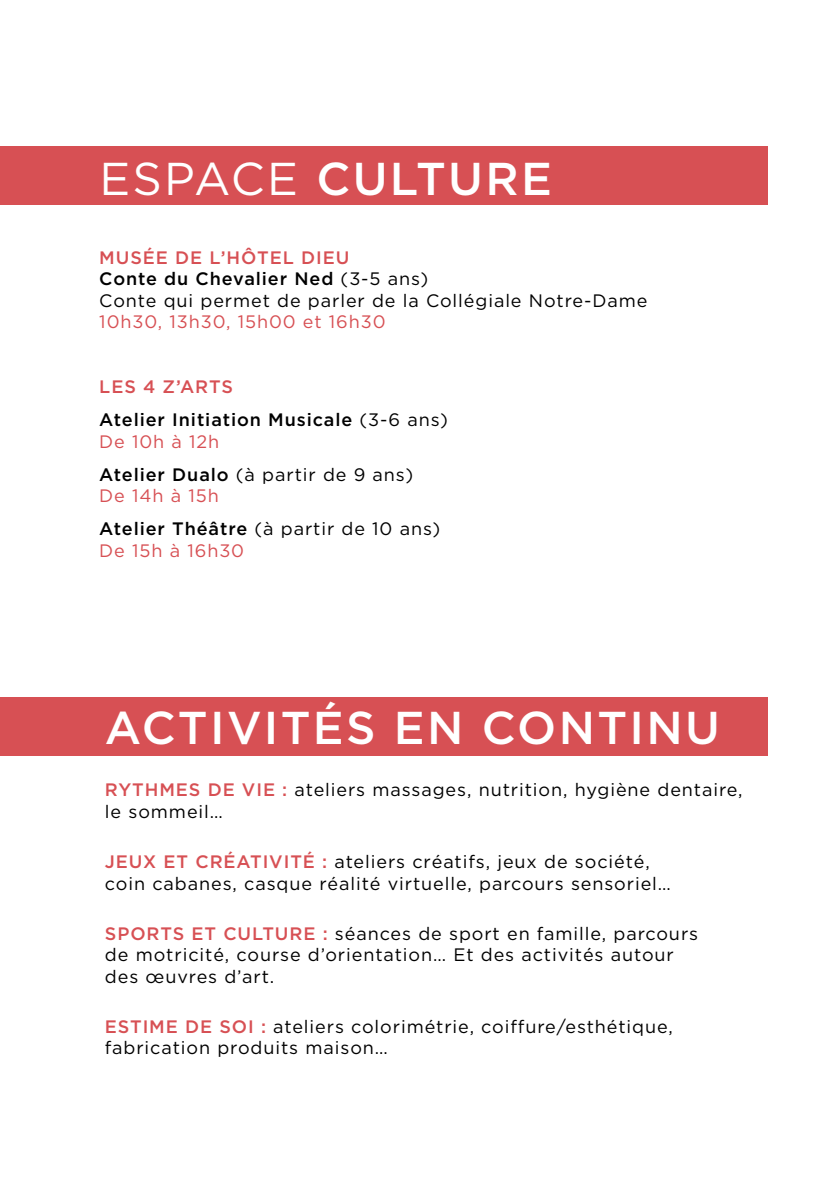
<style>
.page{position:relative;width:840px;height:1191px;background:#fff}
.page>*{position:absolute;margin:0;border:0;box-sizing:border-box;transform-origin:0 0}
.t1{font:500 46px "Gotham";letter-spacing:.05em;color:#fff}
.t2{font:18px/21.6px "Gotham";letter-spacing:.05em;color:#000}
.t3{font:500 18px/33px "Gotham";letter-spacing:.05em;color:#000}
.t4{font:18px "Gotham";letter-spacing:.05em;color:#d75054}
.s1{font-weight:400}
.s2{font-weight:500;color:#d75054}
.s3{font-weight:500}
.s4{color:#d75054}
</style>
<div class="page">
<div style="left:0;top:697px;width:767px;height:59px;background:#d75054"></div>
<div style="left:0;top:146px;width:767px;height:59px;background:#d75054"></div>
<h1 class="t1" style="left:99px;top:153px;width:454px"><span class="s1">ESPACE</span> CULTURE</h1>
<p class="t2" style="left:99px;top:246px;width:549px"><span class="s2">MUSÉE DE L’HÔTEL DIEU<br></span><span class="s3">Conte du Chevalier Ned</span> (3-5 ans)<br>Conte qui permet de parler de la Collégiale Notre-Dame</p>
<p class="t4" style="left:99px;top:312px;width:288px">10h30, 13h30, 15h00 et 16h30</p>
<p class="t3" style="left:99px;top:370px;width:350px"><span class="s4">LES 4 Z’ARTS<br></span>Atelier Initiation Musicale <span class="s1">(3-6 ans)</span></p>
<p class="t2" style="left:99px;top:425px;width:315px;line-height:33px"><span class="s4">De 10h à 12h<br></span><span class="s3">Atelier Dualo</span> (à partir de 9 ans)</p>
<p class="t2" style="left:99px;top:479px;width:342px;line-height:33px"><span class="s4">De 14h à 15h<br></span><span class="s3">Atelier Théâtre</span> (à partir de 10 ans)</p>
<p class="t4" style="left:99px;top:540px;width:146px">De 15h à 16h30</p>
<h1 class="t1" style="left:105px;top:702px;width:616px">ACTIVITÉS EN CONTINU</h1>
<p class="t2" style="left:105px;top:779px;width:638px"><span class="s2">RYTHMES DE VIE :</span> ateliers massages, nutrition, hygiène dentaire, le sommeil…</p>
<p class="t2" style="left:105px;top:850px;width:567px"><span class="s2">JEUX ET CRÉATIVITÉ :</span> ateliers créatifs, jeux de société, coin cabanes, casque réalité virtuelle, parcours sensoriel…</p>
<p class="t2" style="left:105px;top:922px;width:594px"><span class="s2">SPORTS ET CULTURE :</span> séances de sport en famille, parcours de motricité, course d’orientation… Et des activités autour des œuvres d’art.</p>
<p class="t2" style="left:105px;top:1015px;width:569px"><span class="s2">ESTIME DE SOI :</span> ateliers colorimétrie, coiffure/esthétique, fabrication produits maison…</p>
</div>
